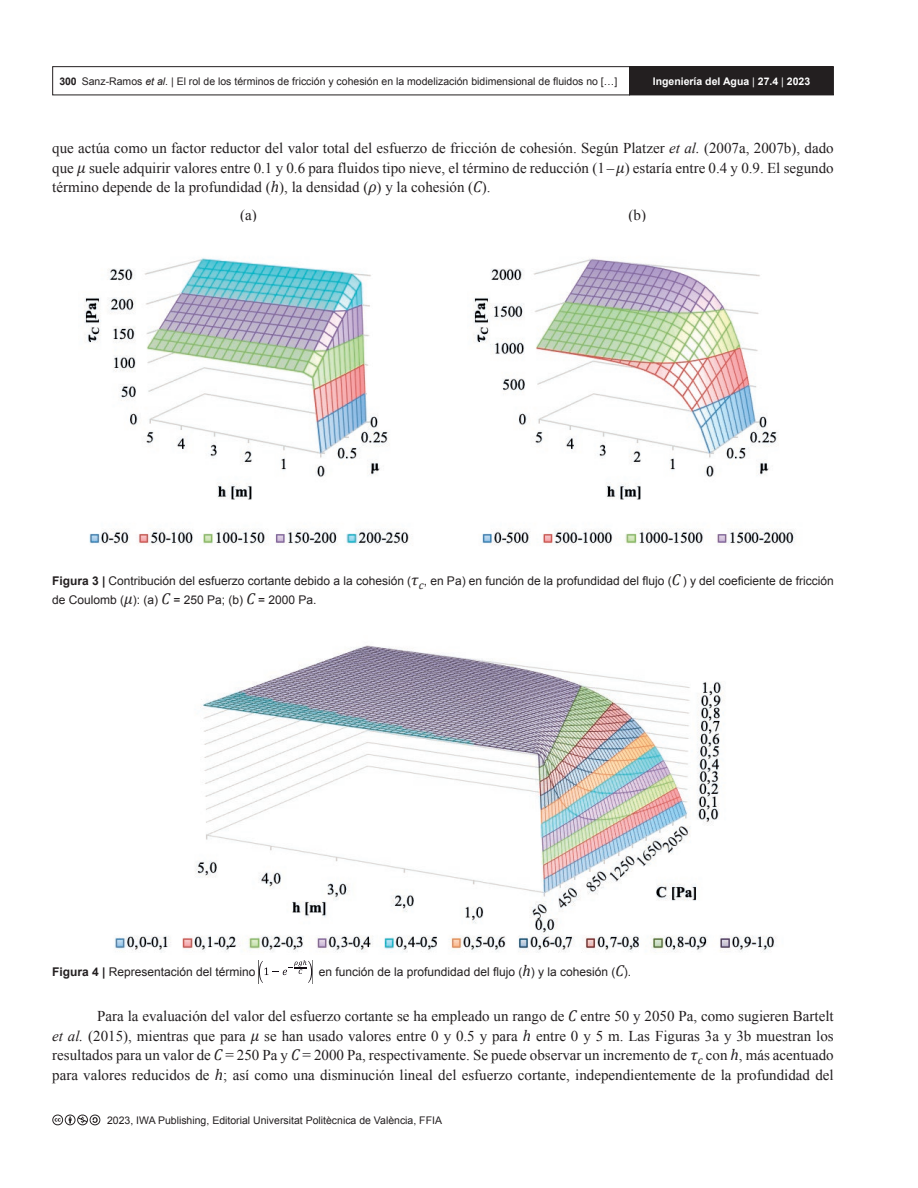
<style>
.page{position:relative;width:918px;height:1188px;background:#fff}
.page>*{position:absolute;margin:0;border:0;box-sizing:border-box;transform-origin:0 0}
.AI_TEXTO_esp{font:15px/19.5px "Times New Roman";color:#231f20;text-align:justify}
.AI_FIGURA{font:15px "Times New Roman";color:#231f20}
.AI_PIE_DE_FIGURA{font:12px/18.9px "Arial";color:#231f20}
.t1{font:10.5px "Arial";color:#231f20}
.t2{font:700 10.5px "Arial";color:#fff}
.s1{font-weight:700}
.s2{font-style:italic}
.s3{font-weight:400}
.s4{font-family:"Cambria";font-style:italic;font-size:15.75px}
</style>
<div class="page">
<div style="left:52px;top:66px;width:578px;height:29px;border:1px solid #231f20"></div>
<div style="left:630px;top:67px;width:203px;height:28px;background:#231f20"></div>
<div style="left:629px;top:66px;width:205px;height:29px;border:1px solid #231f20"></div>
<svg style="left:52px;top:1115px;width:48px;height:10px"></svg>
<img style="left:84px;top:258px;width:325px;height:287px">
<img style="left:473px;top:258px;width:322px;height:288px">
<img style="left:114px;top:645px;width:662px;height:308px">
<svg style="left:259px;top:960px;width:53px;height:23px"></svg>
<p class="t1" style="left:59px;top:74px;width:559px"><span class="s1">300</span> Sanz-Ramos <span class="s2">et al</span>. | El rol de los términos de fricción y cohesión en la modelización bidimensional de fluidos no […]</p>
<p class="t2" style="left:653px;top:74px;width:159px">Ingeniería del Agua <span class="s3">|</span> 27.4 <span class="s3">|</span> 2023</p>
<p class="AI_TEXTO_esp" style="left:52px;top:138px;width:783px">que actúa como un factor reductor del valor total del esfuerzo de fricción de cohesión. Según Platzer <span class="s2">et al.</span> (2007a, 2007b), dado que <span class="s4">µ</span> suele adquirir valores entre 0.1 y 0.6 para fluidos tipo nieve, el término de reducción (1–<span class="s4">µ</span>) estaría entre 0.4 y 0.9. El segundo término depende de la profundidad (<span class="s4">h</span>), la densidad (<span class="s4">ρ</span>) y la cohesión (<span class="s4">C</span>).</p>
<p class="AI_FIGURA" style="left:240px;top:205px;width:18px">(a)</p>
<p class="AI_FIGURA" style="left:629px;top:205px;width:19px">(b)</p>
<p class="AI_PIE_DE_FIGURA" style="left:52px;top:571px;width:783px"><span class="s1">Figura 3 |</span> Contribución del esfuerzo cortante debido a la cohesión (<span class="s4">τ</span><sub>c</sub>, en Pa) en función de la profundidad del flujo (<span class="s4">C</span> ) y del coeficiente de fricción de Coulomb (<span class="s4">µ</span>): (a) <span class="s4">C</span> = 250 Pa; (b) <span class="s4">C</span> = 2000 Pa.</p>
<p class="AI_PIE_DE_FIGURA" style="left:52px;top:963px;width:205px"><span class="s1">Figura 4 |</span> Representación del término</p>
<p class="AI_PIE_DE_FIGURA" style="left:319px;top:963px;width:314px">en función de la profundidad del flujo (<span class="s4">h</span>) y la cohesión (<span class="s4">C</span>).</p>
<p class="AI_TEXTO_esp" style="left:52px;top:1006px;width:783px;text-indent:45px">Para la evaluación del valor del esfuerzo cortante se ha empleado un rango de <span class="s4">C</span> entre 50 y 2050 Pa, como sugieren Bartelt <span class="s2">et al.</span> (2015), mientras que para <span class="s4">µ</span> se han usado valores entre 0 y 0.5 y para <span class="s4">h</span> entre 0 y 5 m. Las Figuras 3a y 3b muestran los resultados para un valor de <span class="s4">C</span> = 250 Pa y <span class="s4">C</span> = 2000 Pa, respectivamente. Se puede observar un incremento de <span class="s4">τ</span><sub>c</sub> con <span class="s4">h</span>, más acentuado para valores reducidos de <span class="s4">h</span>; así como una disminución lineal del esfuerzo cortante, independientemente de la profundidad del</p>
<p class="t1" style="left:107px;top:1113px;width:336px">2023, IWA Publishing, Editorial Universitat Politècnica de València, FFIA</p>
</div>
